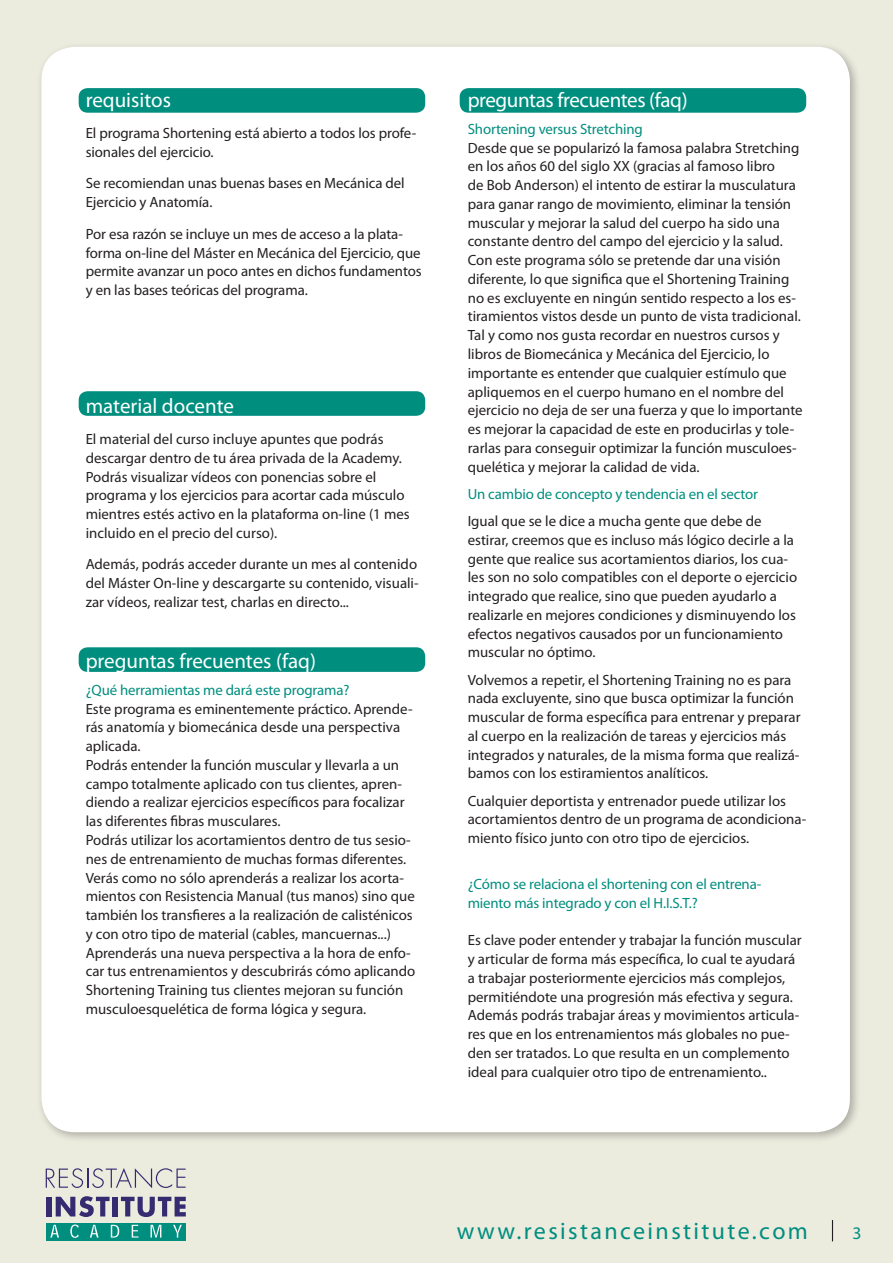
<style>
.page{position:relative;width:893px;height:1263px;background:#ebebde}
.page>*{position:absolute;margin:0;border:0;box-sizing:border-box;transform-origin:0 0}
.t1{font:24px "Myriad Pro";letter-spacing:.1em;color:#008e7f}
.t2{font:21px "Myriad Pro";letter-spacing:-.005em;color:#fff}
.t3{font:17.7px "Myriad Pro";color:#008e7f}
.t4{font:14.85px/18.8px "Myriad Pro";color:#231f20}
.t5{font:14.85px/18.8px "Myriad Pro";letter-spacing:-.01em;color:#008e7f}
</style>
<div class="page">
<div style="left:36px;top:42px;width:825px;height:1101px;background:#231f20;opacity:.3"></div>
<div style="left:41px;top:47px;width:809px;height:1085px;background:#fff;border-radius:34px"></div>
<svg style="left:46px;top:1168px;width:140px;height:20px"></svg>
<div style="left:46px;top:1197px;width:5px;height:19px;background:#352b70"></div>
<svg style="left:56px;top:1196px;width:54px;height:21px"></svg>
<div style="left:113px;top:1197px;width:5px;height:19px;background:#352b70"></div>
<svg style="left:121px;top:1197px;width:65px;height:20px"></svg>
<div style="left:46px;top:1223px;width:140px;height:17px;background:#008e7f"></div>
<svg style="left:50px;top:1225px;width:9px;height:12px"></svg>
<svg style="left:70px;top:1224px;width:8px;height:14px"></svg>
<svg style="left:90px;top:1225px;width:9px;height:12px"></svg>
<svg style="left:111px;top:1225px;width:8px;height:12px"></svg>
<svg style="left:132px;top:1225px;width:6px;height:12px"></svg>
<svg style="left:151px;top:1225px;width:10px;height:12px"></svg>
<svg style="left:173px;top:1225px;width:9px;height:12px"></svg>
<div style="left:79px;top:88px;width:346px;height:25px;background:#008e7f;border-radius:9px"></div>
<div style="left:460px;top:88px;width:346px;height:25px;background:#008e7f;border-radius:9px"></div>
<div style="left:79px;top:391px;width:346px;height:25px;background:#008e7f;border-radius:9px"></div>
<div style="left:79px;top:647px;width:346px;height:25px;background:#008e7f;border-radius:9px"></div>
<svg style="left:832px;top:1220px;width:1px;height:21px"></svg>
<p class="t2" style="left:86px;top:87px;width:87px">requisitos</p>
<p class="t4" style="left:86px;top:124px;width:332px">El programa Shortening está abierto a todos los profe&shy;sionales del ejercicio.</p>
<p class="t4" style="left:86px;top:174px;width:321px">Se recomiendan unas buenas bases en Mecánica del<br>Ejercicio y Anatomía.</p>
<p class="t4" style="left:86px;top:224px;width:337px">Por esa razón se incluye un mes de acceso a la plata&shy;forma on-line del Máster en Mecánica del Ejercicio, que permite avanzar un poco antes en dichos fundamentos y en las bases teóricas del programa.</p>
<p class="t2" style="left:86px;top:392px;width:150px">material docente</p>
<p class="t4" style="left:86px;top:429px;width:325px">El material del curso incluye apuntes que podrás descargar dentro de tu área privada de la Academy.<br>Podrás visualizar vídeos con ponencias sobre el programa y los ejercicios para acortar cada músculo mientres estés activo en la plataforma on-line (1 mes incluido en el precio del curso).</p>
<p class="t4" style="left:86px;top:555px;width:334px;text-align:justify">Además, podrás acceder durante un mes al contenido del Máster On-line y descargarte su contenido, visuali&shy;zar vídeos, realizar test, charlas en directo...</p>
<p class="t2" style="left:86px;top:648px;width:232px">preguntas frecuentes (faq)</p>
<p class="t5" style="left:86px;top:680px;width:265px">¿Qué herramientas me dará este programa?</p>
<p class="t4" style="left:86px;top:699px;width:328px">Este programa es eminentemente práctico. Aprende&shy;rás anatomía y biomecánica desde una perspectiva aplicada.</p>
<p class="t4" style="left:86px;top:755px;width:320px">Podrás entender la función muscular y llevarla a un campo totalmente aplicado con tus clientes, apren&shy;diendo a realizar ejercicios específicos para focalizar las diferentes fibras musculares.</p>
<p class="t4" style="left:86px;top:830px;width:327px">Podrás utilizar los acortamientos dentro de tus sesio&shy;nes de entrenamiento de muchas formas diferentes.</p>
<p class="t4" style="left:86px;top:868px;width:331px">Verás como no sólo aprenderás a realizar los acorta&shy;mientos con Resistencia Manual (tus manos) sino que también los transfieres a la realización de calisténicos y con otro tipo de material (cables, mancuernas...)</p>
<p class="t4" style="left:86px;top:943px;width:331px">Aprenderás una nueva perspectiva a la hora de enfo&shy;car tus entrenamientos y descubrirás cómo aplicando Shortening Training tus clientes mejoran su función musculoesquelética de forma lógica y segura.</p>
<p class="t2" style="left:468px;top:87px;width:221px">preguntas frecuentes (faq)</p>
<p class="t5" style="left:468px;top:119px;width:177px">Shortening versus Stretching</p>
<p class="t4" style="left:468px;top:138px;width:333px">Desde que se popularizó la famosa palabra Stretching en los años 60 del siglo XX (gracias al famoso libro<br>de Bob Anderson) el intento de estirar la musculatura para ganar rango de movimiento, eliminar la tensión muscular y mejorar la salud del cuerpo ha sido una constante dentro del campo del ejercicio y la salud.</p>
<p class="t4" style="left:468px;top:251px;width:334px">Con este programa sólo se pretende dar una visión diferente, lo que significa que el Shortening Training no es excluyente en ningún sentido respecto a los es&shy;tiramientos vistos desde un punto de vista tradicional.</p>
<p class="t4" style="left:468px;top:326px;width:336px">Tal y como nos gusta recordar en nuestros cursos y libros de Biomecánica y Mecánica del Ejercicio, lo importante es entender que cualquier estímulo que apliquemos en el cuerpo humano en el nombre del ejercicio no deja de ser una fuerza y que lo importante es mejorar la capacidad de este en producirlas y tole&shy;rarlas para conseguir optimizar la función musculoes&shy;quelética y mejorar la calidad de vida.</p>
<p class="t5" style="left:468px;top:484px;width:292px">Un cambio de concepto y tendencia en el sector</p>
<p class="t4" style="left:468px;top:511px;width:331px">Igual que se le dice a mucha gente que debe de estirar, creemos que es incluso más lógico decirle a la gente que realice sus acortamientos diarios, los cua&shy;les son no solo compatibles con el deporte o ejercicio integrado que realice, sino que pueden ayudarlo a realizarle en mejores condiciones y disminuyendo los efectos negativos causados por un funcionamiento muscular no óptimo.</p>
<p class="t4" style="left:468px;top:670px;width:334px">Volvemos a repetir, el Shortening Training no es para nada excluyente, sino que busca optimizar la función muscular de forma específica para entrenar y preparar al cuerpo en la realización de tareas y ejercicios más integrados y naturales, de la misma forma que realizá&shy;bamos con los estiramientos analíticos.</p>
<p class="t4" style="left:468px;top:791px;width:340px">Cualquier deportista y entrenador puede utilizar los acortamientos dentro de un programa de acondiciona&shy;miento físico junto con otro tipo de ejercicios.</p>
<p class="t5" style="left:468px;top:874px;width:295px">¿Cómo se relaciona el shortening con el entrena&shy;miento más integrado y con el H.I.S.T.?</p>
<p class="t4" style="left:468px;top:931px;width:335px">Es clave poder entender y trabajar la función muscular y articular de forma más específica, lo cual te ayudará a trabajar posteriormente ejercicios más complejos, permitiéndote una progresión más efectiva y segura.<br>Además podrás trabajar áreas y movimientos articula&shy;res que en los entrenamientos más globales no pue&shy;den ser tratados. Lo que resulta en un complemento ideal para cualquier otro tipo de entrenamiento..</p>
<p class="t1" style="left:457px;top:1216px;width:353px">www.resistanceinstitute.com</p>
<p class="t3" style="left:852px;top:1222px;width:11px">3</p>
</div>
